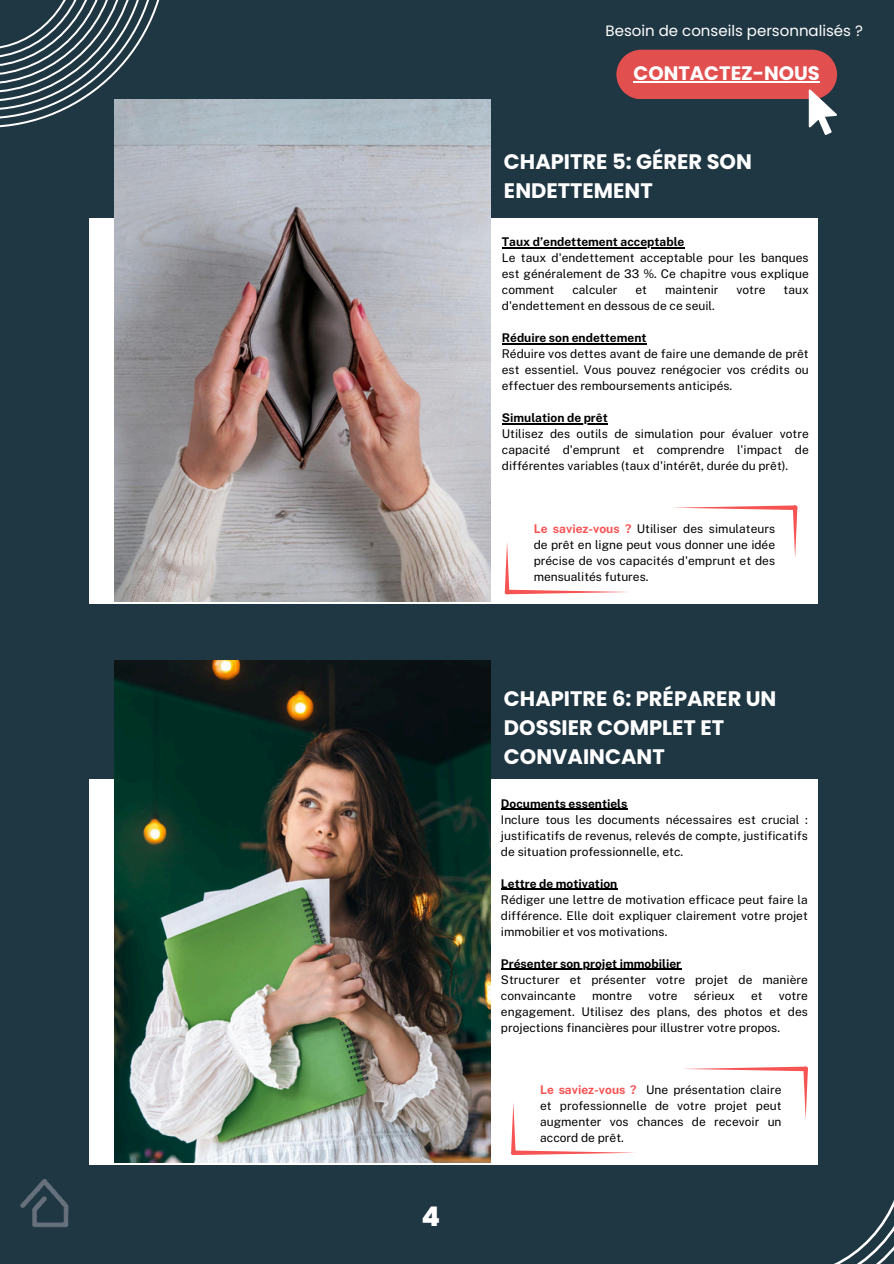
<style>
.page{position:relative;width:894px;height:1264px;background:#fff}
.page>*{position:absolute;margin:0;border:0;box-sizing:border-box;transform-origin:0 0}
.t1{font:800 27px "Poppins";color:#fff}
.t2{font:700 21px/29.2px "Poppins";color:#fff}
.t3{font:700 19.5px "Poppins";color:#fff}
.t4{font:15px "Poppins";color:#fff}
.t5{font:12px/16px "Public Sans";color:#000;text-align:justify}
.t6{font:700 12px "Public Sans";color:#000}
.s1{font-weight:700;color:#f65353}
</style>
<div class="page">
<div style="left:0;top:0;width:893px;height:1263px;background:#1f3643"></div>
<div style="left:89px;top:218px;width:728px;height:385px;background:#fff"></div>
<img style="left:115px;top:99px;width:375px;height:502px">
<div style="left:89px;top:779px;width:728px;height:385px;background:#fff"></div>
<img style="left:115px;top:660px;width:375px;height:502px">
<svg style="left:616px;top:50px;width:220px;height:85px"></svg>
<img style="left:20px;top:1164px;width:81px;height:64px">
<svg style="left:674px;top:505px;width:123px;height:53px"></svg>
<svg style="left:504px;top:542px;width:123px;height:52px"></svg>
<svg style="left:511px;top:1103px;width:124px;height:52px"></svg>
<hr style="left:501px;top:247px;width:183px;height:1px;background:#000">
<hr style="left:501px;top:343px;width:145px;height:1px;background:#000">
<hr style="left:501px;top:423px;width:106px;height:1px;background:#000">
<hr style="left:501px;top:808px;width:126px;height:1px;background:#000">
<hr style="left:501px;top:888px;width:116px;height:1px;background:#000">
<hr style="left:501px;top:968px;width:180px;height:1px;background:#000">
<svg style="left:0;top:0;width:167px;height:128px"></svg>
<svg style="left:682px;top:993px;width:211px;height:270px"></svg>
<p class="t1" style="left:421px;top:1197px;width:20px">4</p>
<p class="t4" style="left:605px;top:20px;width:259px">Besoin de conseils personnalisés ?</p>
<h1 class="t3" style="left:633px;top:60px;width:188px">CONTACTEZ-NOUS</h1>
<p class="t2" style="left:504px;top:147px;width:249px">CHAPITRE 5: GÉRER SON<br>ENDETTEMENT</p>
<p class="t6" style="left:501px;top:235px;width:184px">Taux d’endettement acceptable</p>
<p class="t5" style="left:501px;top:250px;width:308px">Le taux d'endettement acceptable pour les banques est généralement de 33 %. Ce chapitre vous explique comment</p>
<p class="t5" style="left:572px;top:282px;width:47px">calculer</p>
<p class="t5" style="left:635px;top:282px;width:13px">et</p>
<p class="t5" style="left:664px;top:282px;width:55px">maintenir</p>
<p class="t5" style="left:736px;top:282px;width:31px">votre</p>
<p class="t5" style="left:783px;top:282px;width:27px">taux</p>
<p class="t5" style="left:501px;top:298px;width:214px">d'endettement en dessous de ce seuil.</p>
<p class="t6" style="left:501px;top:331px;width:146px">Réduire son endettement</p>
<p class="t5" style="left:501px;top:346px;width:308px">Réduire vos dettes avant de faire une demande de prêt est essentiel. Vous pouvez renégocier vos crédits ou effectuer des remboursements anticipés.</p>
<p class="t6" style="left:501px;top:411px;width:107px">Simulation de prêt</p>
<p class="t5" style="left:501px;top:426px;width:308px">Utilisez des outils de simulation pour évaluer votre capacité d'emprunt et comprendre l'impact de différentes variables (taux d'intérêt, durée du prêt).</p>
<p class="t5" style="left:533px;top:520px;width:243px"><span class="s1">Le saviez-vous ?</span> Utiliser des simulateurs de prêt en ligne peut vous donner une idée précise de vos capacités d'emprunt et des mensualités futures.</p>
<h1 class="t2" style="left:504px;top:683px;width:274px">CHAPITRE 6: PRÉPARER UN<br>DOSSIER COMPLET ET<br>CONVAINCANT</h1>
<p class="t6" style="left:501px;top:796px;width:128px">Documents essentiels</p>
<h1 class="t5" style="left:501px;top:811px;width:308px">Inclure tous les documents nécessaires est crucial : justificatifs de revenus, relevés de compte, justificatifs de situation professionnelle, etc.</h1>
<p class="t6" style="left:501px;top:876px;width:118px">Lettre de motivation</p>
<p class="t5" style="left:501px;top:891px;width:308px">Rédiger une lettre de motivation efficace peut faire la différence. Elle doit expliquer clairement votre projet immobilier et vos motivations.</p>
<p class="t6" style="left:501px;top:956px;width:181px">Présenter son projet immobilier</p>
<p class="t5" style="left:501px;top:971px;width:308px">Structurer et présenter votre projet de manière convaincante</p>
<p class="t5" style="left:592px;top:987px;width:42px">montre</p>
<p class="t5" style="left:648px;top:987px;width:31px">votre</p>
<p class="t5" style="left:693px;top:987px;width:43px">sérieux</p>
<p class="t5" style="left:750px;top:987px;width:13px">et</p>
<p class="t5" style="left:501px;top:987px;width:308px;text-indent:278px">votre engagement. Utilisez des plans, des photos et des projections financières pour illustrer votre propos.</p>
<p class="t5" style="left:540px;top:1081px;width:243px"><span class="s1">Le saviez-vous ?</span> Une présentation claire et professionnelle de votre projet peut augmenter vos chances de recevoir un accord de prêt.</p>
</div>
